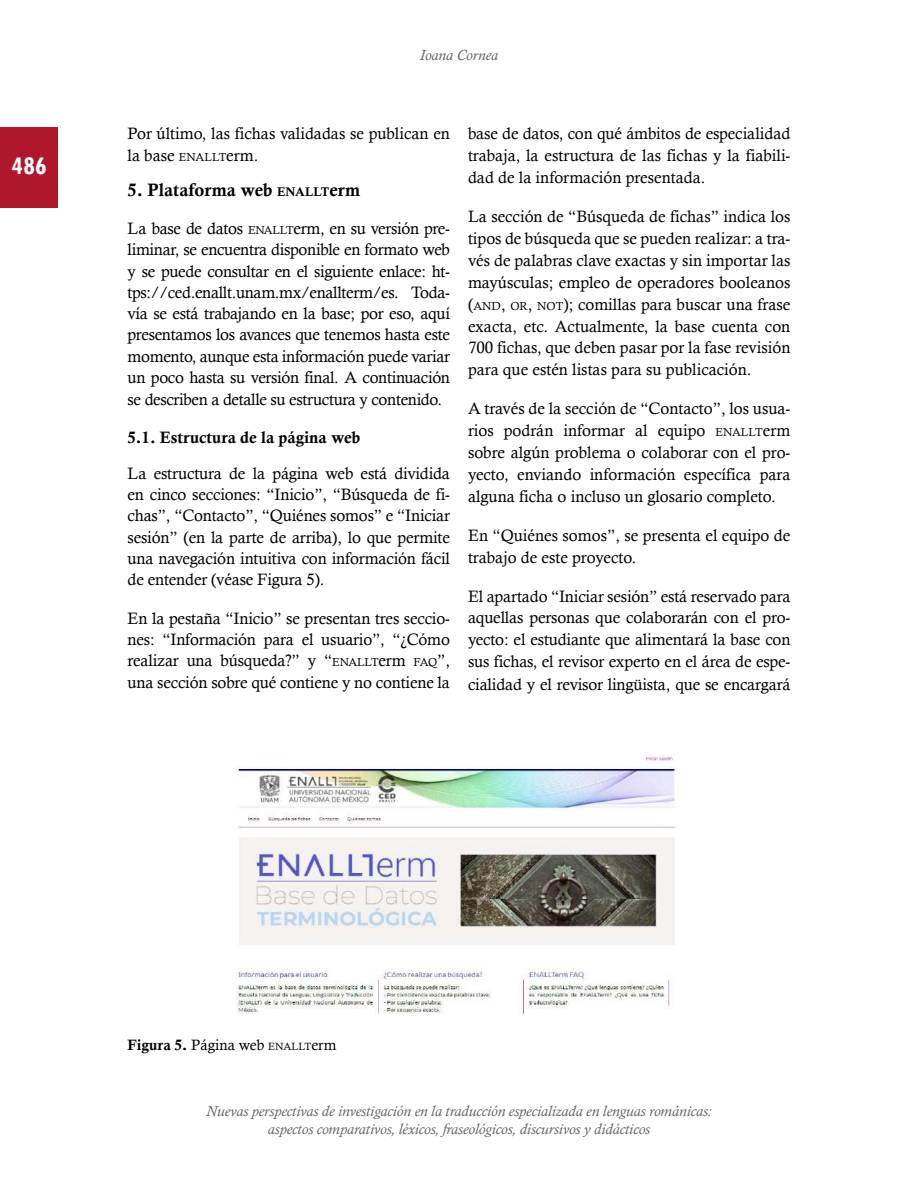
<style>
.page{position:relative;width:918px;height:1188px;background:#fff}
.page>*{position:absolute;margin:0;border:0;box-sizing:border-box;transform-origin:0 0}
.t1{font:700 condensed 27px "Tw Cen";color:#fff}
.t2{font:18px "Calis MT Bol";color:#000}
.t3{font:16.5px/21.3px "Calisto";color:#000;text-align:justify}
.t4{font:16.5px "Calis MT Bol";color:#000}
.t5{font:italic 15px/18px "Calisto";color:#666;text-align:center}
.t6{font:15px "Calisto";color:#000}
.s1{font-size:11.55px}
.s2{font-size:12.6px}
.s3{font-family:"Calis MT Bol"}
.s4{font-size:10.5px}
</style>
<div class="page">
<div style="left:0;top:128px;width:58px;height:80px;background:#af182c"></div>
<img style="left:236px;top:755px;width:444px;height:260px">
<h1 class="t1" style="left:11px;top:149px;width:37px">486</h1>
<p class="t5" style="left:420px;top:46px;width:80px">Ioana Cornea</p>
<p class="t3" style="left:128px;top:123px;width:324px">Por último, las fichas validadas se publican en la base <span class="s1">ENALLT</span>erm.</p>
<p class="t2" style="left:128px;top:179px;width:234px">5. Plataforma web <span class="s2">ENALLT</span>erm</p>
<p class="t3" style="left:128px;top:217px;width:324px">La base de datos <span class="s1">ENALLT</span>erm, en su versión pre&shy;liminar, se encuentra disponible en formato web y se puede consultar en el siguiente enlace: ht&shy;tps://ced.enallt.unam.mx/enallterm/es. Toda&shy;vía se está trabajando en la base; por eso, aquí presentamos los avances que tenemos hasta este momento, aunque esta información puede variar un poco hasta su versión final. A continuación se describen a detalle su estructura y contenido.</p>
<p class="t4" style="left:128px;top:428px;width:234px">5.1. Estructura de la página web</p>
<p class="t3" style="left:128px;top:462px;width:324px">La estructura de la página web está dividida en cinco secciones: “Inicio”, “Búsqueda de fi&shy;chas”, “Contacto”, “Quiénes somos” e “Iniciar sesión” (en la parte de arriba), lo que permite una navegación intuitiva con información fácil de entender (véase Figura 5).</p>
<p class="t3" style="left:128px;top:607px;width:324px">En la pestaña “Inicio” se presentan tres seccio&shy;nes: “Información para el usuario”, “¿Cómo realizar una búsqueda?” y “<span class="s1">ENALLT</span>erm <span class="s1">FAQ</span>”, una sección sobre qué contiene y no contiene la</p>
<p class="t3" style="left:468px;top:123px;width:324px;line-height:21.9px">base de datos, con qué ámbitos de especialidad trabaja, la estructura de las fichas y la fiabili&shy;dad de la información presentada.</p>
<p class="t3" style="left:468px;top:205px;width:324px;line-height:21.9px">La sección de “Búsqueda de fichas” indica los tipos de búsqueda que se pueden realizar: a tra&shy;vés de palabras clave exactas y sin importar las mayúsculas; empleo de operadores booleanos (<span class="s1">AND</span>, <span class="s1">OR</span>, <span class="s1">NOT</span>); comillas para buscar una frase exacta, etc. Actualmente, la base cuenta con 700 fichas, que deben pasar por la fase revisión para que estén listas para su publicación.</p>
<p class="t3" style="left:468px;top:397px;width:324px;line-height:21.9px">A través de la sección de “Contacto”, los usua&shy;rios podrán informar al equipo <span class="s1">ENALLT</span>erm sobre algún problema o colaborar con el pro&shy;yecto, enviando información específica para alguna ficha o incluso un glosario completo.</p>
<p class="t3" style="left:468px;top:524px;width:324px;line-height:21.9px">En “Quiénes somos”, se presenta el equipo de trabajo de este proyecto.</p>
<p class="t3" style="left:468px;top:585px;width:324px;line-height:22px">El apartado “Iniciar sesión” está reservado para aquellas personas que colaborarán con el pro&shy;yecto: el estudiante que alimentará la base con sus fichas, el revisor experto en el área de espe&shy;cialidad y el revisor lingüista, que se encargará</p>
<p class="t6" style="left:128px;top:1036px;width:210px"><span class="s3">Figura 5.</span> Página web <span class="s4">ENALLT</span>erm</p>
<p class="t5" style="left:206px;top:1102px;width:507px">Nuevas perspectivas de investigación en la traducción especializada en lenguas románicas: aspectos comparativos, léxicos, fraseológicos, discursivos y didácticos</p>
</div>
